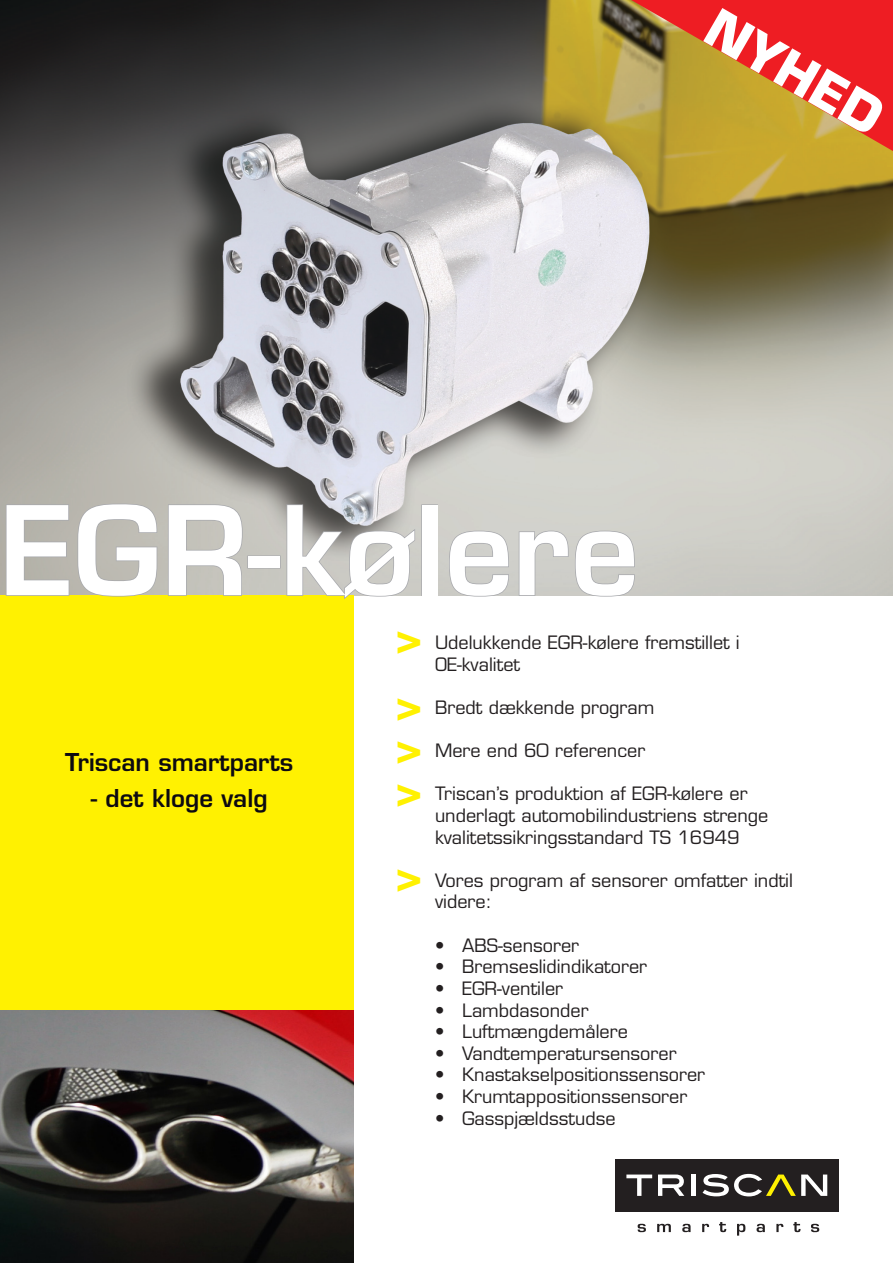
<style>
.page{position:relative;width:893px;height:1263px;background:#fff}
.page>*{position:absolute;margin:0;border:0;box-sizing:border-box;transform-origin:0 0}
.t1{font:600 120px "Eurostile LT Std";color:#fff}
.t2{font:700 51px "Eurostile LT Std";color:#fff}
.Normal{font:700 45px "Eurostile LT Std";color:#fff101}
.Yellow_box_statement{font:600 24px "Eurostile LT Std";color:#0d0a11}
.t3{font:18px/21.6px "Eurostile LT Std";color:#231f20}
</style>
<div class="page">
<div style="left:616px;top:1159px;width:223px;height:52px;background:#231f20"></div>
<svg style="left:626px;top:1174px;width:26px;height:22px"></svg>
<svg style="left:658px;top:1174px;width:26px;height:22px"></svg>
<hr style="left:692px;top:1174px;width:4px;height:22px;background:#fff">
<svg style="left:702px;top:1174px;width:125px;height:22px"></svg>
<svg style="left:638px;top:1224px;width:8px;height:8px"></svg>
<svg style="left:657px;top:1224px;width:14px;height:8px"></svg>
<svg style="left:682px;top:1224px;width:9px;height:8px"></svg>
<svg style="left:702px;top:1224px;width:7px;height:8px"></svg>
<svg style="left:719px;top:1222px;width:7px;height:10px"></svg>
<svg style="left:737px;top:1224px;width:8px;height:11px"></svg>
<svg style="left:756px;top:1224px;width:9px;height:8px"></svg>
<svg style="left:776px;top:1224px;width:7px;height:8px"></svg>
<svg style="left:793px;top:1222px;width:8px;height:10px"></svg>
<svg style="left:811px;top:1224px;width:8px;height:8px"></svg>
<img style="left:0;top:0;width:893px;height:595px">
<div style="left:0;top:595px;width:353px;height:668px;background:#fff101"></div>
<img style="left:0;top:1011px;width:353px;height:252px">
<svg style="left:5px;top:504px;width:65px;height:92px;background:#b3b1a9"></svg>
<svg style="left:77px;top:503px;width:81px;height:94px;background:#bbb9ae"></svg>
<svg style="left:167px;top:504px;width:76px;height:92px;background:#c1c0b8"></svg>
<div style="left:247px;top:555px;width:34px;height:13px;border:2px solid #a8a9ad"></div>
<svg style="left:286px;top:504px;width:130px;height:97px;background:#bbbab0"></svg>
<div style="left:421px;top:504px;width:17px;height:92px;border:2px solid #a8a9ad"></div>
<svg style="left:448px;top:530px;width:62px;height:67px;background:#c9c9c6"></svg>
<svg style="left:518px;top:530px;width:118px;height:67px;background:#cacac6"></svg>
<svg style="left:631px;top:0;width:262px;height:151px;background:#d35d2d"></svg>
<p class="t2" style="left:726px;top:-4px;width:196px;rotate:30deg">NYHED</p>
<p class="t1" style="left:0;top:476px;width:641px">EGR-kølere</p>
<p class="t3" style="left:435px;top:632px;width:306px">Udelukkende EGR-kølere fremstillet i</p>
<p class="t3" style="left:435px;top:654px;width:87px">OE-kvalitet</p>
<p class="t3" style="left:435px;top:697px;width:221px">Bredt dækkende program</p>
<p class="t3" style="left:435px;top:740px;width:212px">Mere end 60 referencer</p>
<p class="t3" style="left:435px;top:783px;width:335px">Triscan’s produktion af EGR-kølere er underlagt automobilindustriens strenge kvalitetssikringsstandard TS 16949</p>
<p class="t3" style="left:435px;top:870px;width:359px">Vores program af sensorer omfatter indtil videre:</p>
<p class="t3" style="left:435px;top:934px;width:146px">• ABS-sensorer</p>
<p class="t3" style="left:435px;top:956px;width:214px">• Bremseslidindikatorer</p>
<p class="t3" style="left:435px;top:978px;width:130px">• EGR-ventiler</p>
<p class="t3" style="left:435px;top:999px;width:155px">• Lambdasonder</p>
<p class="t3" style="left:435px;top:1021px;width:194px">• Luftmængdemålere</p>
<p class="t3" style="left:435px;top:1042px;width:243px">• Vandtemperatursensorer</p>
<p class="t3" style="left:435px;top:1064px;width:272px">• Knastakselpositionssensorer</p>
<p class="t3" style="left:435px;top:1086px;width:254px">• Krumtappositionssensorer</p>
<p class="t3" style="left:435px;top:1107px;width:182px">• Gasspjældsstudse</p>
<p class="Normal" style="left:395px;top:610px;width:28px">&gt;</p>
<p class="Normal" style="left:395px;top:677px;width:28px">&gt;</p>
<p class="Normal" style="left:395px;top:720px;width:28px">&gt;</p>
<p class="Normal" style="left:395px;top:763px;width:28px">&gt;</p>
<p class="Yellow_box_statement" style="left:65px;top:747px;width:230px">Triscan smartparts</p>
<p class="Yellow_box_statement" style="left:91px;top:783px;width:178px">- det kloge valg</p>
<p class="Normal" style="left:395px;top:848px;width:28px">&gt;</p>
</div>
